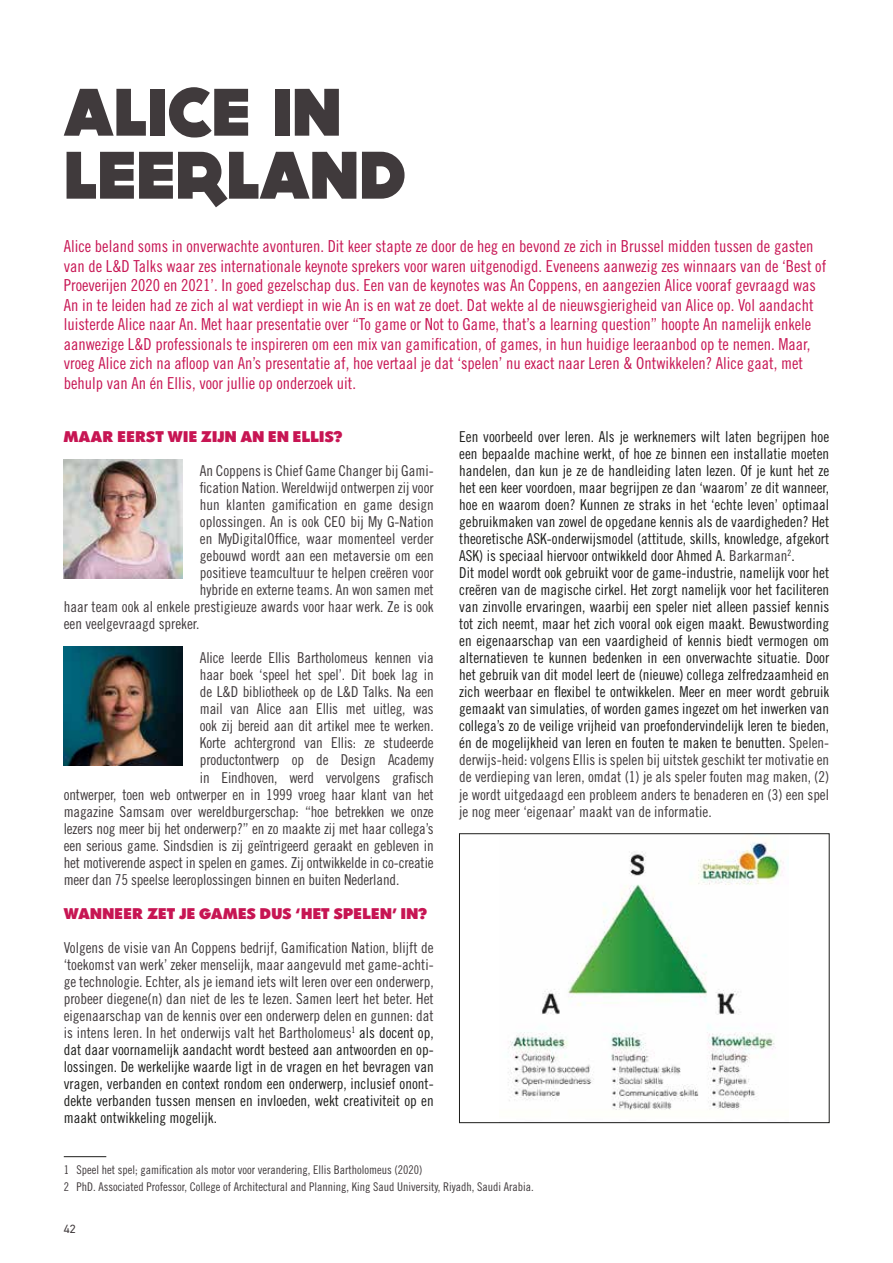
<style>
.page{position:relative;width:893px;height:1263px;background:#fff}
.page>*{position:absolute;margin:0;border:0;box-sizing:border-box;transform-origin:0 0}
.t1{font:800 67.5px/63px "DOCK11";color:#403a3c}
.t2{font:16.5px/19.5px "Trade Gothic Cond Eighteen";color:#c71553}
.t3{font:16.5px "Futura Press Press";letter-spacing:.025em;color:#c71553}
.t4{font:15px/17px "Trade Gothic Cond Eighteen";letter-spacing:-.01em;color:#403a3c;text-align:justify}
.t5{font:15px/17px "Trade Gothic Cond Eighteen";color:#1d1d1b}
.t6{font:12px/17px "Trade Gothic Cond Eighteen";color:#403a3c}
.t7{font:12px "DIN2014";color:#403a3c}
.s1{color:#1d1d1b}
.s2{color:#403a3c}
</style>
<div class="page">
<hr style="left:64px;top:1156px;width:42px;height:1px;background:#1d1d1b">
<img style="left:508px;top:842px;width:277px;height:268px">
<div style="left:459px;top:833px;width:370px;height:290px;border:1px solid #1d1d1b"></div>
<img style="left:64px;top:459px;width:119px;height:119px">
<img style="left:64px;top:646px;width:119px;height:119px">
<h1 class="t1" style="left:64px;top:82px;width:344px">ALICE IN<br>LEERLAND</h1>
<p class="t2" style="left:64px;top:236px;width:764px">Alice beland soms in onverwachte avonturen. Dit keer stapte ze door de heg en bevond ze zich in Brussel midden tussen de gasten van de L&amp;D Talks waar zes internationale keynote sprekers voor waren uitgenodigd. Eveneens aanwezig zes winnaars van de ‘Best of Proeverijen 2020 en 2021’. In goed gezelschap dus. Een van de keynotes was An Coppens, en aangezien Alice vooraf gevraagd was An in te leiden had ze zich al wat verdiept in wie An is en wat ze doet. Dat wekte al de nieuwsgierigheid van Alice op. Vol aandacht luisterde Alice naar An. Met haar presentatie over “To game or Not to Game, that’s a learning question” hoopte An namelijk enkele aanwezige L&amp;D professionals te inspireren om een mix van gamification, of games, in hun huidige leeraanbod op te nemen. Maar, vroeg Alice zich na afloop van An’s presentatie af, hoe vertaal je dat ‘spelen’ nu exact naar Leren &amp; Ontwikkelen? Alice gaat, met behulp van An én Ellis, voor jullie op onderzoek uit.</p>
<p class="t3" style="left:64px;top:427px;width:280px">MAAR EERST WIE ZIJN AN EN ELLIS?</p>
<p class="t4" style="left:200px;top:462px;width:235px">An Coppens is Chief Game Changer bij Gami-</p>
<p class="t4" style="left:200px;top:479px;width:235px">fication Nation. Wereldwijd ontwerpen zij voor</p>
<p class="t4" style="left:200px;top:496px;width:235px">hun klanten gamification en game design</p>
<p class="t4" style="left:200px;top:513px;width:235px">oplossingen. An is ook CEO bij My G-Nation</p>
<p class="t4" style="left:200px;top:530px;width:235px">en MyDigitalOffice, waar momenteel verder</p>
<p class="t4" style="left:200px;top:547px;width:235px">gebouwd wordt aan een metaversie om een</p>
<p class="t4" style="left:200px;top:564px;width:235px">positieve teamcultuur te helpen creëren voor</p>
<p class="t4" style="left:200px;top:581px;width:235px">hybride en externe teams. An won samen met</p>
<p class="t4" style="left:64px;top:598px;width:371px">haar team ook al enkele prestigieuze awards voor haar werk. Ze is ook</p>
<p class="t4" style="left:64px;top:615px;width:137px">een veelgevraagd spreker.</p>
<p class="t4" style="left:200px;top:649px;width:235px">Alice leerde Ellis Bartholomeus kennen via</p>
<p class="t4" style="left:200px;top:666px;width:235px">haar boek ‘speel het spel’. Dit boek lag in</p>
<p class="t4" style="left:200px;top:683px;width:235px">de L&amp;D bibliotheek op de L&amp;D Talks. Na een</p>
<p class="t4" style="left:200px;top:700px;width:235px">mail van Alice aan Ellis met uitleg, was</p>
<p class="t4" style="left:200px;top:717px;width:235px">ook zij bereid aan dit artikel mee te werken.</p>
<p class="t4" style="left:200px;top:734px;width:235px">Korte achtergrond van Ellis: ze studeerde</p>
<p class="t4" style="left:200px;top:751px;width:235px">productontwerp op de Design Academy</p>
<p class="t4" style="left:200px;top:768px;width:235px">in Eindhoven, werd vervolgens grafisch</p>
<p class="t4" style="left:64px;top:785px;width:371px">ontwerper, toen web ontwerper en in 1999 vroeg haar klant van het</p>
<p class="t4" style="left:64px;top:802px;width:371px">magazine Samsam over wereldburgerschap: “hoe betrekken we onze</p>
<p class="t4" style="left:64px;top:819px;width:371px">lezers nog meer bij het onderwerp?” en zo maakte zij met haar collega’s</p>
<p class="t4" style="left:64px;top:836px;width:371px">een serious game. Sindsdien is zij geïntrigeerd geraakt en gebleven in</p>
<p class="t4" style="left:64px;top:853px;width:371px">het motiverende aspect in spelen en games. Zij ontwikkelde in co-creatie</p>
<p class="t4" style="left:64px;top:870px;width:337px">meer dan 75 speelse leeroplossingen binnen en buiten Nederland.</p>
<p class="t3" style="left:64px;top:903px;width:365px">WANNEER ZET JE GAMES DUS ‘HET SPELEN’ IN?</p>
<p class="t4" style="left:64px;top:938px;width:371px">Volgens de visie van An Coppens bedrijf, Gamification Nation, blijft de ‘toekomst van werk’ zeker menselijk, maar aangevuld met game-achti&shy;ge technologie. Echter, als je iemand iets wilt leren over een onderwerp, probeer diegene(n) dan niet de les te lezen. Samen leert het beter. Het eigenaarschap van de kennis over een onderwerp delen en gunnen: dat is intens leren. In het onderwijs valt het Bartholomeus<sup>1</sup> <span class="s1">als docent op, dat daar voornamelijk aandacht wordt besteed aan antwoorden en op&shy;lossingen. De werkelijke waarde ligt in de vragen en het bevragen van vragen, verbanden en context rondom een onderwerp, inclusief onont&shy;dekte verbanden tussen mensen en invloeden, wekt creativiteit op en maakt ontwikkeling mogelijk.</span></p>
<p class="t5" style="left:459px;top:428px;width:372px">Een voorbeeld over leren. Als je werknemers wilt laten begrijpen hoe een bepaalde machine werkt, of hoe ze binnen een installatie moeten handelen, dan kun je ze de handleiding laten lezen. Of je kunt het ze het een keer voordoen, maar begrijpen ze dan ‘waarom’ ze dit wanneer, hoe en waarom doen? Kunnen ze straks in het ‘echte leven’ optimaal gebruikmaken van zowel de opgedane kennis als de vaardigheden? Het theoretische ASK-onderwijsmodel (attitude, skills, knowledge, afgekort ASK) is speciaal hiervoor ontwikkeld door Ahmed A. <span class="s2">Barkarman</span><sup>2</sup>.<br>Dit model wordt ook gebruikt voor de game-industrie, namelijk voor het creëren van de magische cirkel. Het zorgt namelijk voor het faciliteren van zinvolle ervaringen, waarbij een speler niet alleen passief kennis tot zich neemt, maar het zich vooral ook eigen maakt. Bewustwording en eigenaarschap van een vaardigheid of kennis biedt vermogen om alternatieven te kunnen bedenken in een onverwachte situatie. Door het gebruik van dit model leert de (nieuwe) collega zelfredzaamheid en zich weerbaar en flexibel te ontwikkelen. Meer en meer wordt gebruik gemaakt van simulaties, of worden games ingezet om het inwerken van collega’s zo de veilige vrijheid van proefondervindelijk leren te bieden, én de mogelijkheid van leren en fouten te maken te benutten. <span class="s2">Spelen&shy;derwijs-heid: volgens Ellis is spelen bij uitstek geschikt ter motivatie en de verdieping van leren, omdat (1) je als speler fouten mag maken, (2) je wordt uitgedaagd een probleem anders te benaderen en (3) een spel je nog meer ‘eigenaar’ maakt van de informatie.</span></p>
<p class="t6" style="left:64px;top:1161px;width:472px">1 Speel het spel; gamification als motor voor verandering, Ellis Bartholomeus (2020)<br>2 PhD. Associated Professor, College of Architectural and Planning, King Saud University, Riyadh, Saudi Arabia.</p>
<p class="t7" style="left:64px;top:1221px;width:13px">42</p>
</div>
